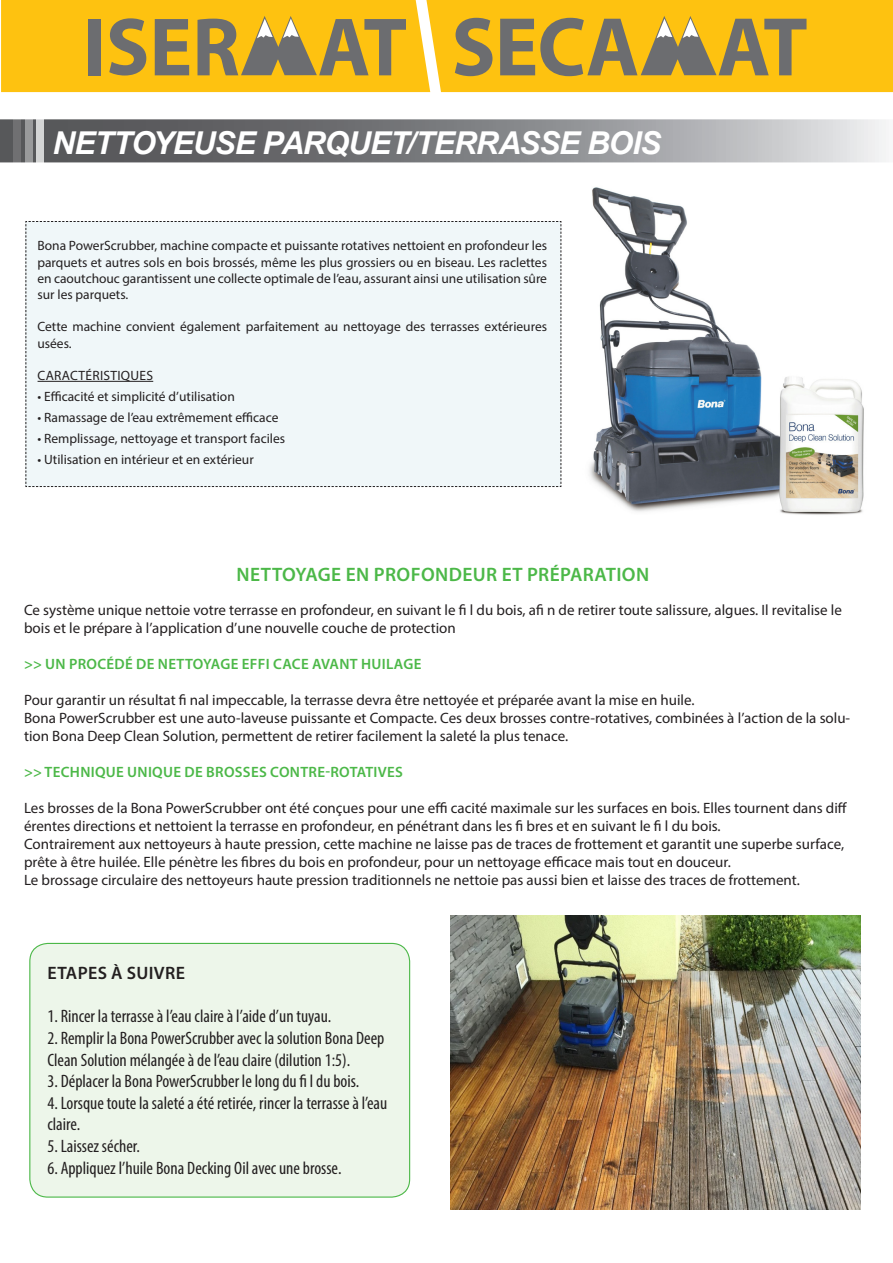
<style>
.page{position:relative;width:893px;height:1263px;background:#fff}
.page>*{position:absolute;margin:0;border:0;box-sizing:border-box;transform-origin:0 0}
.t1{font:italic 700 31.5px "Arial";letter-spacing:-.03em;color:#fff}
.t2{font:600 19.5px "Myriad Pro";letter-spacing:.02em;color:#4cb848}
.t3{font:condensed 18px "Myriad Pro";color:#231f20}
.t4{font:600 18px "Myriad Pro";letter-spacing:.02em;color:#231f20}
.t5{font:15px/18px "Myriad Pro";color:#231f20}
.t6{font:600 15px "Myriad Pro";letter-spacing:.02em;color:#4cb848}
.Normal_e{font:13.5px/16.2px "Myriad Pro";color:#231f20;text-align:justify}
.Normal_e-2{font:13.5px "Myriad Pro";letter-spacing:.02em;color:#231f20}
</style>
<div class="page">
<img style="left:589px;top:187px;width:275px;height:328px">
<svg style="left:0;top:119px;width:886px;height:43px;background:#8a8b8e"></svg>
<svg style="left:1px;top:0;width:892px;height:92px;background:#dbaf2b"></svg>
<svg style="left:14px;top:119px;width:7px;height:44px"></svg>
<svg style="left:25px;top:119px;width:7px;height:44px"></svg>
<svg style="left:36px;top:119px;width:8px;height:44px"></svg>
<div style="left:25px;top:221px;width:537px;height:266px;background:#f0f7f9"></div>
<hr style="left:38px;top:381px;width:115px;height:1px;background:#231f20">
<img style="left:451px;top:915px;width:409px;height:294px">
<div style="left:30px;top:943px;width:380px;height:254px;background:#edf6ea;border-radius:18px"></div>
<div style="left:29px;top:943px;width:381px;height:254px;border:1px solid #4cb848;border-radius:18px"></div>
<p class="t1" style="left:52px;top:123px;width:610px">NETTOYEUSE PARQUET/TERRASSE BOIS</p>
<p class="Normal_e" style="left:37px;top:237px;width:511px">Bona PowerScrubber, machine compacte et puissante rotatives nettoient en profondeur les parquets et autres sols en bois brossés, même les plus grossiers ou en biseau. Les raclettes en caoutchouc garantissent une collecte optimale de l’eau, assurant ainsi une utilisation sûre sur les parquets.</p>
<p class="Normal_e" style="left:37px;top:318px;width:511px">Cette machine convient également parfaitement au nettoyage des terrasses extérieures usées.</p>
<p class="Normal_e-2" style="left:38px;top:367px;width:117px">CARACTÉRISTIQUES</p>
<p class="Normal_e" style="left:37px;top:388px;width:199px">• Efficacité et simplicité d’utilisation</p>
<p class="Normal_e" style="left:37px;top:409px;width:243px">• Ramassage de l’eau extrêmement efficace</p>
<p class="Normal_e" style="left:37px;top:430px;width:249px">• Remplissage, nettoyage et transport faciles</p>
<p class="Normal_e" style="left:37px;top:451px;width:218px">• Utilisation en intérieur et en extérieur</p>
<p class="t2" style="left:237px;top:562px;width:414px">NETTOYAGE EN PROFONDEUR ET PRÉPARATION</p>
<p class="t5" style="left:24px;top:601px;width:819px">Ce système unique nettoie votre terrasse en profondeur, en suivant le fi l du bois, afi n de retirer toute salissure, algues. Il revitalise le bois et le prépare à l’application d’une nouvelle couche de protection</p>
<p class="t6" style="left:24px;top:655px;width:399px">&gt;&gt; UN PROCÉDÉ DE NETTOYAGE EFFI CACE AVANT HUILAGE</p>
<p class="t5" style="left:24px;top:691px;width:672px">Pour garantir un résultat fi nal impeccable, la terrasse devra être nettoyée et préparée avant la mise en huile.</p>
<p class="t5" style="left:24px;top:709px;width:828px">Bona PowerScrubber est une auto-laveuse puissante et Compacte. Ces deux brosses contre-rotatives, combinées à l’action de la solu&shy;tion Bona Deep Clean Solution, permettent de retirer facilement la saleté la plus tenace.</p>
<p class="t6" style="left:24px;top:763px;width:380px">&gt;&gt; TECHNIQUE UNIQUE DE BROSSES CONTRE-ROTATIVES</p>
<p class="t5" style="left:24px;top:799px;width:825px">Les brosses de la Bona PowerScrubber ont été conçues pour une effi cacité maximale sur les surfaces en bois. Elles tournent dans diff érentes directions et nettoient la terrasse en profondeur, en pénétrant dans les fi bres et en suivant le fi l du bois.</p>
<p class="t5" style="left:24px;top:835px;width:821px">Contrairement aux nettoyeurs à haute pression, cette machine ne laisse pas de traces de frottement et garantit une superbe surface, prête à être huilée. Elle pénètre les fibres du bois en profondeur, pour un nettoyage efficace mais tout en douceur.</p>
<p class="t5" style="left:24px;top:871px;width:777px">Le brossage circulaire des nettoyeurs haute pression traditionnels ne nettoie pas aussi bien et laisse des traces de frottement.</p>
<p class="t4" style="left:48px;top:961px;width:139px">ETAPES À SUIVRE</p>
<p class="t3" style="left:47px;top:1005px;width:285px">1. Rincer la terrasse à l’eau claire à l’aide d’un tuyau.</p>
<p class="t3" style="left:47px;top:1027px;width:339px">2. Remplir la Bona PowerScrubber avec la solution Bona Deep</p>
<p class="t3" style="left:47px;top:1049px;width:304px">Clean Solution mélangée à de l’eau claire (dilution 1:5).</p>
<p class="t3" style="left:47px;top:1070px;width:313px">3. Déplacer la Bona PowerScrubber le long du fi l du bois.</p>
<p class="t3" style="left:47px;top:1092px;width:341px">4. Lorsque toute la saleté a été retirée, rincer la terrasse à l’eau</p>
<p class="t3" style="left:47px;top:1113px;width:34px">claire.</p>
<p class="t3" style="left:47px;top:1135px;width:94px">5. Laissez sécher.</p>
<p class="t3" style="left:47px;top:1157px;width:296px">6. Appliquez l’huile Bona Decking Oil avec une brosse.</p>
</div>
